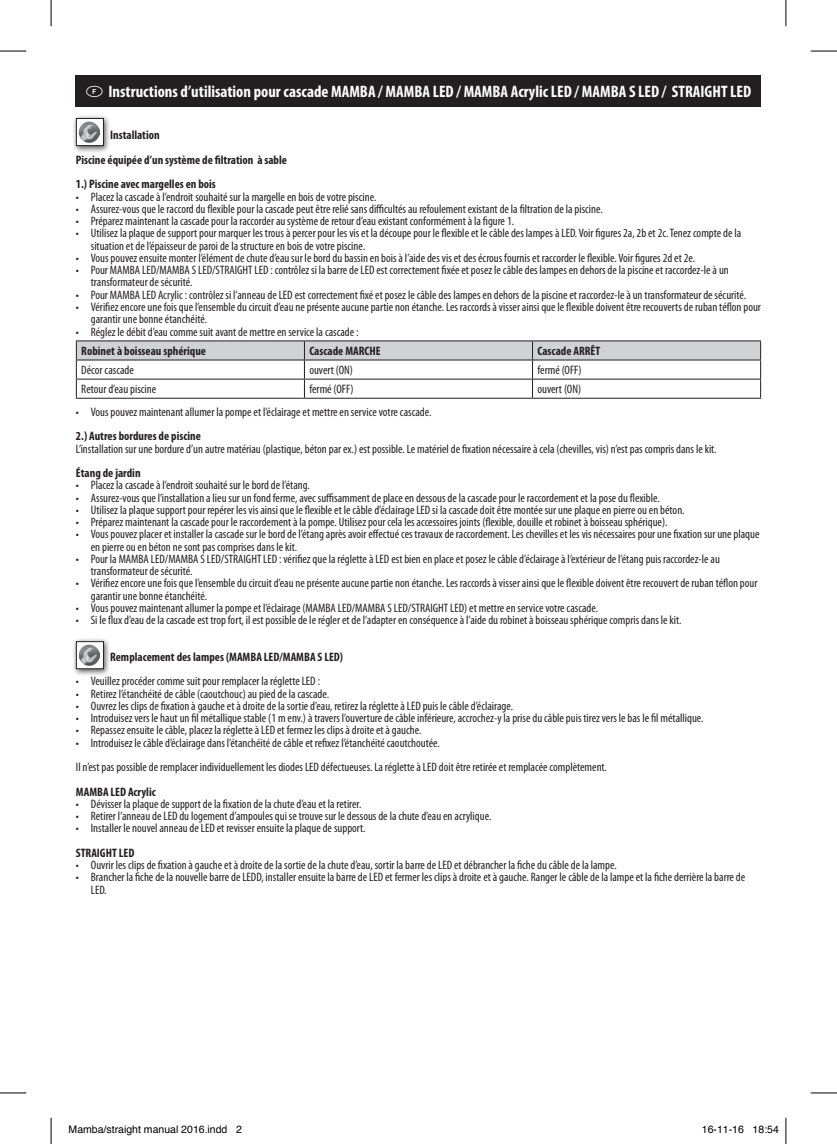
<style>
.page{position:relative;width:837px;height:1144px;background:#fff}
.page>*{position:absolute;margin:0;border:0;box-sizing:border-box;transform-origin:0 0}
.t1{font:700 condensed 16.62px "Myriad Pro";color:#fff}
.t2{font:condensed 12.25px/12.2px "Myriad Pro";color:#231f20}
.t3{font:700 condensed 12.25px/24.5px "Myriad Pro";color:#231f20}
.t4{font:10.5px "Helvetica";color:#000}
</style>
<div class="page">
<hr style="left:76px;top:340px;width:228px;height:1px;background:#231f20">
<hr style="left:304px;top:340px;width:228px;height:1px;background:#231f20">
<hr style="left:532px;top:340px;width:228px;height:1px;background:#231f20">
<svg style="left:76px;top:341px;width:685px;height:57px"></svg>
<hr style="left:76px;top:398px;width:228px;height:1px;background:#231f20">
<hr style="left:304px;top:398px;width:228px;height:1px;background:#231f20">
<hr style="left:532px;top:398px;width:228px;height:1px;background:#231f20">
<div style="left:76px;top:76px;width:684px;height:31px;background:#231f20"></div>
<div style="left:72px;top:637px;width:39px;height:39px;background:#231f20;opacity:.75"></div>
<div style="left:76px;top:642px;width:27px;height:27px;background:#fff"></div>
<img style="left:79px;top:644px;width:21px;height:21px">
<div style="left:76px;top:641px;width:28px;height:28px;border:1px solid #231f20"></div>
<div style="left:72px;top:114px;width:39px;height:39px;background:#231f20;opacity:.75"></div>
<div style="left:76px;top:118px;width:27px;height:28px;background:#fff"></div>
<img style="left:79px;top:121px;width:21px;height:21px">
<div style="left:76px;top:118px;width:28px;height:28px;border:1px solid #231f20"></div>
<svg style="left:0;top:51px;width:26px;height:1px"></svg>
<svg style="left:810px;top:51px;width:26px;height:1px"></svg>
<svg style="left:0;top:1092px;width:26px;height:1px"></svg>
<svg style="left:810px;top:1092px;width:26px;height:1px"></svg>
<svg style="left:51px;top:0;width:1px;height:26px"></svg>
<svg style="left:51px;top:1118px;width:1px;height:26px"></svg>
<svg style="left:785px;top:0;width:1px;height:26px"></svg>
<svg style="left:785px;top:1118px;width:1px;height:26px"></svg>
<h1 class="t1" style="left:86px;top:81px;width:666px">✔ Instructions d’utilisation pour cascade MAMBA / MAMBA LED / MAMBA Acrylic LED / MAMBA S LED / STRAIGHT LED</h1>
<p class="t3" style="left:76px;top:123px;width:212px;text-indent:34px">Installation<br>Piscine équipée d’un système de filtration à sable<br>1.) Piscine avec margelles en bois</p>
<p class="t2" style="left:76px;top:190px;width:302px">• Placez la cascade à l’endroit souhaité sur la margelle en bois de votre piscine.</p>
<p class="t2" style="left:76px;top:203px;width:528px">• Assurez-vous que le raccord du flexible pour la cascade peut être relié sans difficultés au refoulement existant de la filtration de la piscine.</p>
<p class="t2" style="left:76px;top:215px;width:439px">• Préparez maintenant la cascade pour la raccorder au système de retour d’eau existant conformément à la figure 1.</p>
<p class="t2" style="left:91px;top:227px;width:651px;text-indent:-15px">• Utilisez la plaque de support pour marquer les trous à percer pour les vis et la découpe pour le flexible et le câble des lampes à LED. Voir figures 2a, 2b et 2c. Tenez compte de la situation et de l’épaisseur de paroi de la structure en bois de votre piscine.</p>
<p class="t2" style="left:76px;top:252px;width:620px">• Vous pouvez ensuite monter l’élément de chute d’eau sur le bord du bassin en bois à l’aide des vis et des écrous fournis et raccorder le flexible. Voir figures 2d et 2e.</p>
<p class="t2" style="left:91px;top:264px;width:639px;text-indent:-15px">• Pour MAMBA LED/MAMBA S LED/STRAIGHT LED : contrôlez si la barre de LED est correctement fixée et posez le câble des lampes en dehors de la piscine et raccordez-le à un transformateur de sécurité.</p>
<p class="t2" style="left:76px;top:288px;width:671px">• Pour MAMBA LED Acrylic : contrôlez si l’anneau de LED est correctement fixé et posez le câble des lampes en dehors de la piscine et raccordez-le à un transformateur de sécurité.</p>
<p class="t2" style="left:91px;top:301px;width:671px;text-indent:-15px">• Vérifiez encore une fois que l’ensemble du circuit d’eau ne présente aucune partie non étanche. Les raccords à visser ainsi que le flexible doivent être recouverts de ruban téflon pour garantir une bonne étanchéité.</p>
<p class="t2" style="left:76px;top:325px;width:284px">• Réglez le débit d’eau comme suit avant de mettre en service la cascade :</p>
<p class="t3" style="left:81px;top:338px;width:126px">Robinet à boisseau sphérique</p>
<p class="t3" style="left:309px;top:338px;width:73px">Cascade MARCHE</p>
<p class="t3" style="left:537px;top:338px;width:64px">Cascade ARRÊT</p>
<p class="t2" style="left:81px;top:364px;width:54px">Décor cascade</p>
<p class="t2" style="left:309px;top:364px;width:45px">ouvert (ON)</p>
<p class="t2" style="left:537px;top:364px;width:46px">fermé (OFF)</p>
<p class="t2" style="left:81px;top:383px;width:76px">Retour d’eau piscine</p>
<p class="t2" style="left:309px;top:383px;width:46px">fermé (OFF)</p>
<p class="t2" style="left:537px;top:383px;width:45px">ouvert (ON)</p>
<p class="t2" style="left:76px;top:406px;width:357px">• Vous pouvez maintenant allumer la pompe et l’éclairage et mettre en service votre cascade.</p>
<p class="t3" style="left:76px;top:424px;width:126px">2.) Autres bordures de piscine</p>
<p class="t2" style="left:76px;top:442px;width:642px">L’installation sur une bordure d’un autre matériau (plastique, béton par ex.) est possible. Le matériel de fixation nécessaire à cela (chevilles, vis) n’est pas compris dans le kit.</p>
<p class="t3" style="left:76px;top:461px;width:66px">Étang de jardin</p>
<p class="t2" style="left:76px;top:479px;width:235px">• Placez la cascade à l’endroit souhaité sur le bord de l’étang.</p>
<p class="t2" style="left:76px;top:491px;width:585px">• Assurez-vous que l’installation a lieu sur un fond ferme, avec suffisamment de place en dessous de la cascade pour le raccordement et la pose du flexible.</p>
<p class="t2" style="left:76px;top:504px;width:610px">• Utilisez la plaque support pour repérer les vis ainsi que le flexible et le câble d’éclairage LED si la cascade doit être montée sur une plaque en pierre ou en béton.</p>
<p class="t2" style="left:76px;top:516px;width:593px">• Préparez maintenant la cascade pour le raccordement à la pompe. Utilisez pour cela les accessoires joints (flexible, douille et robinet à boisseau sphérique).</p>
<p class="t2" style="left:91px;top:528px;width:670px;text-indent:-15px">• Vous pouvez placer et installer la cascade sur le bord de l’étang après avoir effectué ces travaux de raccordement. Les chevilles et les vis nécessaires pour une fixation sur une plaque en pierre ou en béton ne sont pas comprises dans le kit.</p>
<p class="t2" style="left:91px;top:553px;width:630px;text-indent:-15px">• Pour la MAMBA LED/MAMBA S LED/STRAIGHT LED : vérifiez que la réglette à LED est bien en place et posez le câble d’éclairage à l’extérieur de l’étang puis raccordez-le au transformateur de sécurité.</p>
<p class="t2" style="left:91px;top:577px;width:668px;text-indent:-15px">• Vérifiez encore une fois que l’ensemble du circuit d’eau ne présente aucune partie non étanche. Les raccords à visser ainsi que le flexible doivent être recouvert de ruban téflon pour garantir une bonne étanchéité.</p>
<p class="t2" style="left:76px;top:602px;width:523px">• Vous pouvez maintenant allumer la pompe et l’éclairage (MAMBA LED/MAMBA S LED/STRAIGHT LED) et mettre en service votre cascade.</p>
<p class="t2" style="left:76px;top:614px;width:607px">• Si le flux d’eau de la cascade est trop fort, il est possible de le régler et de l’adapter en conséquence à l’aide du robinet à boisseau sphérique compris dans le kit.</p>
<p class="t3" style="left:110px;top:644px;width:234px">Remplacement des lampes (MAMBA LED/MAMBA S LED)</p>
<p class="t2" style="left:76px;top:675px;width:245px">• Veuillez procéder comme suit pour remplacer la réglette LED :</p>
<p class="t2" style="left:76px;top:687px;width:254px">• Retirez l’étanchéité de câble (caoutchouc) au pied de la cascade.</p>
<p class="t2" style="left:76px;top:700px;width:438px">• Ouvrez les clips de fixation à gauche et à droite de la sortie d’eau, retirez la réglette à LED puis le câble d’éclairage.</p>
<p class="t2" style="left:76px;top:712px;width:629px">• Introduisez vers le haut un fil métallique stable (1 m env.) à travers l’ouverture de câble inférieure, accrochez-y la prise du câble puis tirez vers le bas le fil métallique.</p>
<p class="t2" style="left:76px;top:724px;width:347px">• Repassez ensuite le câble, placez la réglette à LED et fermez les clips à droite et à gauche.</p>
<p class="t2" style="left:76px;top:730px;width:532px;line-height:24.5px">• Introduisez le câble d’éclairage dans l’étanchéité de câble et refixez l’étanchéité caoutchoutée.<br>Il n’est pas possible de remplacer individuellement les diodes LED défectueuses. La réglette à LED doit être retirée et remplacée complètement.</p>
<p class="t3" style="left:76px;top:779px;width:81px">MAMBA LED Acrylic</p>
<p class="t2" style="left:76px;top:798px;width:287px">• Dévisser la plaque de support de la fixation de la chute d’eau et la retirer.</p>
<p class="t2" style="left:76px;top:810px;width:417px">• Retirer l’anneau de LED du logement d’ampoules qui se trouve sur le dessous de la chute d’eau en acrylique.</p>
<p class="t2" style="left:76px;top:822px;width:291px">• Installer le nouvel anneau de LED et revisser ensuite la plaque de support.</p>
<p class="t3" style="left:76px;top:840px;width:60px">STRAIGHT LED</p>
<p class="t2" style="left:76px;top:859px;width:542px">• Ouvrir les clips de fixation à gauche et à droite de la sortie de la chute d’eau, sortir la barre de LED et débrancher la fiche du câble de la lampe.</p>
<p class="t2" style="left:91px;top:871px;width:655px;text-indent:-15px">• Brancher la fiche de la nouvelle barre de LEDD, installer ensuite la barre de LED et fermer les clips à droite et à gauche. Ranger le câble de la lampe et la fiche derrière la barre de<br>LED.</p>
<p class="t4" style="left:69px;top:1122px;width:175px">Mamba/straight manual 2016.indd 2</p>
<p class="t4" style="left:701px;top:1122px;width:79px">16-11-16 18:54</p>
</div>
